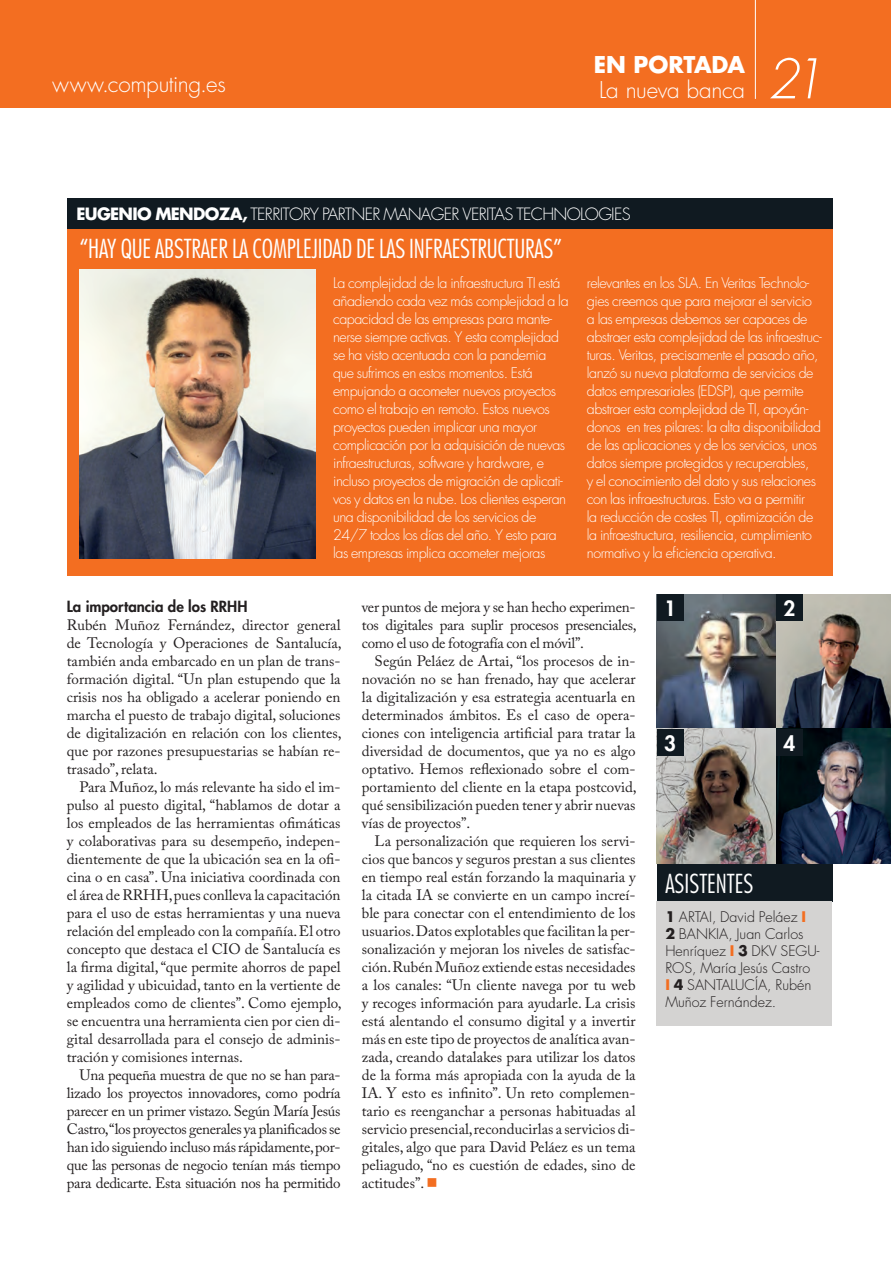
<style>
.page{position:relative;width:891px;height:1267px;background:#fff}
.page>*{position:absolute;margin:0;border:0;box-sizing:border-box;transform-origin:0 0}
.t1{font:italic 300 53.25px "Futura Std";color:#fff}
.t2{font:300 condensed 25.5px "Futura Std";letter-spacing:-.01em;color:#fff}
.t3{font:300 22.5px "Futura Std";letter-spacing:-.015em;color:#fff}
.t4{font:700 22.5px "Futura Std";letter-spacing:-.005em;color:#fff}
.t5{font:800 20.55px "Futura Std";color:#fff}
.t6{font:300 16.5px "Futura Std";letter-spacing:-.04em;color:#fff}
.t7{font:15px/18px "Adobe Caslon Pro";color:#231f20;text-align:justify}
.t8{font:800 15px "Futura Std";color:#231f20}
.t9{font:300 14.25px/18px "Futura Std";letter-spacing:-.035em;color:#fff}
.t10{font:300 14.25px/17.1px "Futura Std";color:#231f20}
.s1{font-weight:700}
.s2{color:#f36e21}
.s3{font-weight:700;color:#f36e21}
</style>
<div class="page">
<div style="left:3px;top:0;width:888px;height:108px;background:#f36e21"></div>
<hr style="left:755px;top:0;width:1px;height:99px;background:#fff">
<hr style="left:0;top:0;width:3px;height:108px;background:#f36e21">
<div style="left:67px;top:228px;width:765px;height:348px;background:#f36e21"></div>
<div style="left:67px;top:198px;width:765px;height:30px;background:#101a21"></div>
<img style="left:79px;top:270px;width:236px;height:288px">
<div style="left:657px;top:863px;width:175px;height:39px;background:#101a21"></div>
<div style="left:657px;top:901px;width:175px;height:125px;background:#d4d3d2"></div>
<img style="left:657px;top:594px;width:234px;height:269px">
<div style="left:776px;top:594px;width:27px;height:27px;background:#101a21"></div>
<div style="left:776px;top:729px;width:27px;height:26px;background:#101a21"></div>
<div style="left:657px;top:594px;width:26px;height:27px;background:#101a21"></div>
<div style="left:657px;top:729px;width:26px;height:26px;background:#101a21"></div>
<h3 class="t3" style="left:52px;top:71px;width:175px">www.computing.es</h3>
<h3 class="t4" style="left:594px;top:50px;width:153px">EN PORTADA</h3>
<h3 class="t3" style="left:599px;top:76px;width:147px">La nueva banca</h3>
<h1 class="t1" style="left:766px;top:47px;width:59px">21</h1>
<p class="t6" style="left:76px;top:204px;width:556px"><span class="s1">EUGENIO MENDOZA,</span> TERRITORY PARTNER MANAGER VERITAS TECHNOLOGIES</p>
<h2 class="t2" style="left:79px;top:234px;width:484px">“HAY QUE ABSTRAER LA COMPLEJIDAD DE LAS INFRAESTRUCTURAS”</h2>
<p class="t9" style="left:333px;top:274px;width:237px">La complejidad de la infraestructura TI está añadiendo cada vez más complejidad a la capacidad de las empresas para mante&shy;nerse siempre activas. Y esta complejidad se ha visto acentuada con la pandemia que sufrimos en estos momentos. Está empujando a acometer nuevos proyectos como el trabajo en remoto. Estos nuevos proyectos pueden implicar una mayor complicación por la adquisición de nuevas infraestructuras, software y hardware, e incluso proyectos de migración de aplicati&shy;vos y datos en la nube. Los clientes esperan una disponibilidad de los servicios de 24/7 todos los días del año. Y esto para las empresas implica acometer mejoras</p>
<p class="t9" style="left:587px;top:274px;width:236px">relevantes en los SLA. En Veritas Technolo&shy;gies creemos que para mejorar el servicio a las empresas debemos ser capaces de abstraer esta complejidad de las infraestruc&shy;turas. Veritas, precisamente el pasado año, lanzó su nueva plataforma de servicios de datos empresariales (EDSP), que permite abstraer esta complejidad de TI, apoyán&shy;donos en tres pilares: la alta disponibilidad de las aplicaciones y de los servicios, unos datos siempre protegidos y recuperables,<br>y el conocimiento del dato y sus relaciones con las infraestructuras. Esto va a permitir<br>la reducción de costes TI, optimización de la infraestructura, resiliencia, cumplimiento normativo y la eficiencia operativa.</p>
<p class="t8" style="left:67px;top:597px;width:182px">La importancia de los RRHH</p>
<p class="t7" style="left:67px;top:616px;width:276px">Rubén Muñoz Fernández, director general de Tecnología y Operaciones de Santalucía, también anda embarcado en un plan de trans&shy;formación digital. “Un plan estupendo que la crisis nos ha obligado a acelerar poniendo en marcha el puesto de trabajo digital, soluciones de digitalización en relación con los clientes, que por razones presupuestarias se habían re&shy;trasado”, relata.</p>
<p class="t7" style="left:67px;top:778px;width:276px;text-indent:13px">Para Muñoz, lo más relevante ha sido el im&shy;pulso al puesto digital, “hablamos de dotar a los empleados de las herramientas ofimáticas y colaborativas para su desempeño, indepen&shy;dientemente de que la ubicación sea en la ofi&shy;cina o en casa”. Una iniciativa coordinada con el área de RRHH, pues conlleva la capacitación para el uso de estas herramientas y una nueva relación del empleado con la compañía. El otro concepto que destaca el CIO de Santalucía es la firma digital, “que permite ahorros de papel y agilidad y ubicuidad, tanto en la vertiente de empleados como de clientes”. Como ejemplo, se encuentra una herramienta cien por cien di&shy;gital desarrollada para el consejo de adminis&shy;tración y comisiones internas.</p>
<p class="t7" style="left:67px;top:1066px;width:275px;text-indent:13px">Una pequeña muestra de que no se han para&shy;lizado los proyectos innovadores, como podría parecer en un primer vistazo. Según María Jesús Castro,“los proyectos generales ya planificados se han ido siguiendo incluso más rápidamente, por&shy;que las personas de negocio tenían más tiempo para dedicarte. Esta situación nos ha permitido</p>
<p class="t7" style="left:362px;top:598px;width:276px">ver puntos de mejora y se han hecho experimen&shy;tos digitales para suplir procesos presenciales, como el uso de fotografía con el móvil”.</p>
<p class="t7" style="left:362px;top:652px;width:276px;text-indent:13px">Según Peláez de Artai, “los procesos de in&shy;novación no se han frenado, hay que acelerar la digitalización y esa estrategia acentuarla en determinados ámbitos. Es el caso de opera&shy;ciones con inteligencia artificial para tratar la diversidad de documentos, que ya no es algo optativo. Hemos reflexionado sobre el com&shy;portamiento del cliente en la etapa postcovid, qué sensibilización pueden tener y abrir nuevas vías de proyectos”.</p>
<p class="t7" style="left:362px;top:832px;width:275px;text-indent:13px">La personalización que requieren los servi&shy;cios que bancos y seguros prestan a sus clientes en tiempo real están forzando la maquinaria y la citada IA se convierte en un campo increí&shy;ble para conectar con el entendimiento de los usuarios. Datos explotables que facilitan la per&shy;sonalización y mejoran los niveles de satisfac&shy;ción. Rubén Muñoz extiende estas necesidades a los canales: “Un cliente navega por tu web y recoges información para ayudarle. La crisis está alentando el consumo digital y a invertir más en este tipo de proyectos de analítica avan&shy;zada, creando datalakes para utilizar los datos de la forma más apropiada con la ayuda de la IA. Y esto es infinito”. Un reto complemen&shy;tario es reenganchar a personas habituadas al servicio presencial, reconducirlas a servicios di&shy;gitales, algo que para David Peláez es un tema peliagudo, “no es cuestión de edades, sino de actitudes”. <span class="s2">■</span></p>
<h3 class="t5" style="left:664px;top:595px;width:13px">1</h3>
<h3 class="t5" style="left:664px;top:730px;width:13px">3</h3>
<h3 class="t5" style="left:783px;top:595px;width:13px">2</h3>
<h3 class="t5" style="left:783px;top:730px;width:13px">4</h3>
<h2 class="t2" style="left:665px;top:868px;width:90px">ASISTENTES</h2>
<p class="t10" style="left:665px;top:908px;width:156px"><span class="s1">1</span> ARTAI, David Peláez <span class="s3">I<br></span><span class="s1">2</span> BANKIA, Juan Carlos<br>Henríquez <span class="s3">I</span> <span class="s1">3</span> DKV SEGU-<br>ROS, María Jesús Castro<br><span class="s3">I</span> <span class="s1">4</span> SANTALUCÍA, Rubén<br>Muñoz Fernández.</p>
</div>
